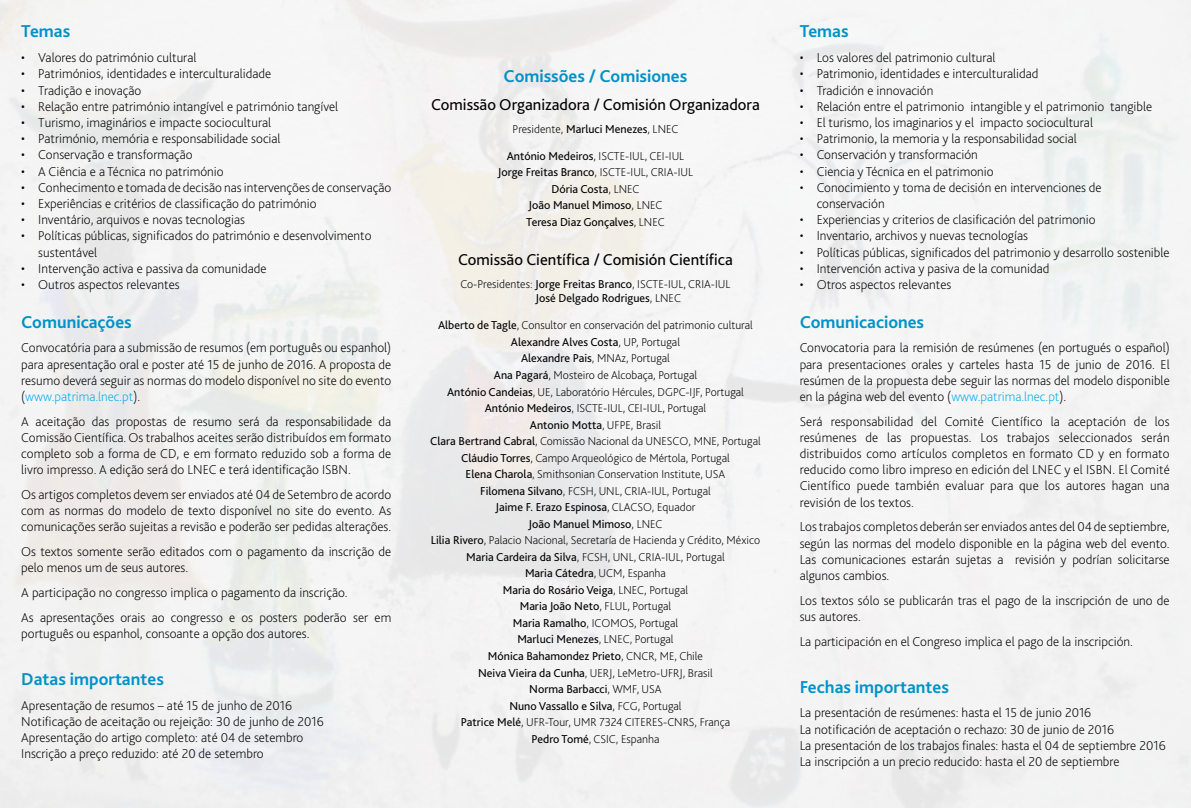
<style>
.page{position:relative;width:1191px;height:808px;background:#fff}
.page>*{position:absolute;margin:0;border:0;box-sizing:border-box;transform-origin:0 0}
.t1{font:700 18px "Bliss 2";color:#0092c8}
.t2{font:16.5px "Bliss 2";color:#000}
.t3{font:200 13.5px/16.2px "Bliss 2";color:#000}
.t4{font:200 12px/16.5px "Bliss 2";color:#000}
.t5{font:12px/16.5px "Bliss 2";color:#000;text-align:center}
.s1{color:#00aeef}
.s2{font-weight:400}
.s3{font-weight:200}
</style>
<div class="page">
<h1 class="t1" style="left:21px;top:20px;width:51px">Temas</h1>
<p class="t3" style="left:21px;top:49px;width:177px">• Valores do património cultural</p>
<p class="t3" style="left:21px;top:65px;width:251px">• Patrimónios, identidades e interculturalidade</p>
<p class="t3" style="left:21px;top:82px;width:121px">• Tradição e inovação</p>
<p class="t3" style="left:21px;top:98px;width:318px">• Relação entre património intangível e património tangível</p>
<p class="t3" style="left:21px;top:114px;width:251px">• Turismo, imaginários e impacte sociocultural</p>
<p class="t3" style="left:21px;top:130px;width:261px">• Património, memória e responsabilidade social</p>
<p class="t3" style="left:21px;top:146px;width:173px">• Conservação e transformação</p>
<p class="t3" style="left:21px;top:163px;width:204px">• A Ciência e a Técnica no património</p>
<p class="t3" style="left:21px;top:179px;width:371px">• Conhecimento e tomada de decisão nas intervenções de conservação</p>
<p class="t3" style="left:21px;top:195px;width:297px">• Experiências e critérios de classificação do património</p>
<p class="t3" style="left:21px;top:211px;width:225px">• Inventário, arquivos e novas tecnologias</p>
<p class="t3" style="left:38px;top:227px;width:335px;text-indent:-17px">• Políticas públicas, significados do património e desenvolvimento sustentável</p>
<p class="t3" style="left:21px;top:260px;width:247px">• Intervenção activa e passiva da comunidade</p>
<p class="t3" style="left:21px;top:276px;width:160px">• Outros aspectos relevantes</p>
<h1 class="t1" style="left:21px;top:310px;width:112px">Comunicações</h1>
<p class="t3" style="left:21px;top:339px;width:371px;text-align:justify">Convocatória para a submissão de resumos (em português ou espanhol) para apresentação oral e poster até 15 de junho de 2016. A proposta de resumo deverá seguir as normas do modelo disponível no site do evento (<span class="s1">www.patrima.lnec.pt</span>).</p>
<p class="t3" style="left:21px;top:413px;width:371px;text-align:justify">A aceitação das propostas de resumo será da responsabilidade da Comissão Científica. Os trabalhos aceites serão distribuídos em formato completo sob a forma de CD, e em formato reduzido sob a forma de livro impresso. A edição será do LNEC e terá identificação ISBN.</p>
<p class="t3" style="left:21px;top:486px;width:371px;text-align:justify">Os artigos completos devem ser enviados até 04 de Setembro de acordo com as normas do modelo de texto disponível no site do evento. As comunicações serão sujeitas a revisão e poderão ser pedidas alterações.</p>
<p class="t3" style="left:21px;top:543px;width:371px">Os textos somente serão editados com o pagamento da inscrição de pelo menos um de seus autores.</p>
<p class="t3" style="left:21px;top:580px;width:371px;line-height:24.8px">A participação no congresso implica o pagamento da inscrição.<br>As apresentações orais ao congresso e os posters poderão ser em</p>
<p class="t3" style="left:21px;top:625px;width:290px">português ou espanhol, consoante a opção dos autores.</p>
<h1 class="t1" style="left:21px;top:668px;width:144px">Datas importantes</h1>
<p class="t3" style="left:21px;top:697px;width:304px">Apresentação de resumos – até 15 de junho de 2016<br>Notificação de aceitação ou rejeição: 30 de junho de 2016<br>Apresentação do artigo completo: até 04 de setembro Inscrição a preço reduzido: até 20 de setembro</p>
<h1 class="t1" style="left:503px;top:64px;width:185px">Comissões / Comisiones</h1>
<p class="t2" style="left:431px;top:94px;width:330px">Comissão Organizadora / Comisión Organizadora</p>
<p class="t4" style="left:512px;top:120px;width:167px">Presidente, <span class="s2">Marluci Menezes</span>, LNEC</p>
<p class="t5" style="left:498px;top:147px;width:197px">António Medeiros<span class="s3">, ISCTE-IUL, CEI-IUL<br></span>Jorge Freitas Branco<span class="s3">, ISCTE-IUL, CRIA-IUL<br></span>Dória Costa<span class="s3">, LNEC<br></span>João Manuel Mimoso<span class="s3">, LNEC<br></span>Teresa Diaz Gonçalves<span class="s3">, LNEC</span></p>
<p class="t2" style="left:458px;top:249px;width:276px">Comissão Científica / Comisión Científica</p>
<p class="t4" style="left:535px;top:276px;width:196px;line-height:14.4px;text-indent:-75px">Co-Presidentes: <span class="s2">Jorge Freitas Branco</span>, ISCTE-IUL, CRIA-IUL<br><span class="s2">José Delgado Rodrigues</span>, LNEC</p>
<p class="t4" style="left:430px;top:317px;width:332px;text-align:center"><span class="s2">Alberto de Tagle</span>, Consultor en conservación del patrimonio cultural <span class="s2">Alexandre Alves Costa</span>, UP, Portugal<br><span class="s2">Alexandre Pais</span>, MNAz, Portugal<br><span class="s2">Ana Pagará</span>, Mosteiro de Alcobaça, Portugal<br><span class="s2">António Candeias</span>, UE, Laboratório Hércules, DGPC-IJF, Portugal <span class="s2">António Medeiros</span>, ISCTE-IUL, CEI-IUL, Portugal<br><span class="s2">Antonio Motta</span>, UFPE, Brasil<br><span class="s2">Clara Bertrand Cabral</span>, Comissão Nacional da UNESCO, MNE, Portugal <span class="s2">Cláudio Torres</span>, Campo Arqueológico de Mértola, Portugal<br><span class="s2">Elena Charola</span>, Smithsonian Conservation Institute, USA<br><span class="s2">Filomena Silvano</span>, FCSH, UNL, CRIA-IUL, Portugal<br><span class="s2">Jaime F. Erazo Espinosa</span>, CLACSO, Equador<br><span class="s2">João Manuel Mimoso</span>, LNEC<br><span class="s2">Lilia Rivero</span>, Palacio Nacional, Secretaría de Hacienda y Crédito, México <span class="s2">Maria Cardeira da Silva</span>, FCSH, UNL, CRIA-IUL, Portugal<br><span class="s2">Maria Cátedra</span>, UCM, Espanha<br><span class="s2">Maria do Rosário Veiga</span>, LNEC, Portugal<br><span class="s2">Maria João Neto</span>, FLUL, Portugal<br><span class="s2">Maria Ramalho</span>, ICOMOS, Portugal<br><span class="s2">Marluci Menezes</span>, LNEC, Portugal<br><span class="s2">Mónica Bahamondez Prieto</span>, CNCR, ME, Chile<br><span class="s2">Neiva Vieira da Cunha</span>, UERJ, LeMetro-UFRJ, Brasil<br><span class="s2">Norma Barbacci</span>, WMF, USA<br><span class="s2">Nuno Vassallo e Silva</span>, FCG, Portugal<br><span class="s2">Patrice Melé</span>, UFR-Tour, UMR 7324 CITERES-CNRS, França<br><span class="s2">Pedro Tomé</span>, CSIC, Espanha</p>
<h1 class="t1" style="left:799px;top:20px;width:51px">Temas</h1>
<p class="t3" style="left:799px;top:49px;width:197px">• Los valores del patrimonio cultural</p>
<p class="t3" style="left:799px;top:65px;width:240px">• Patrimonio, identidades e interculturalidad</p>
<p class="t3" style="left:799px;top:82px;width:135px">• Tradición e innovación</p>
<p class="t3" style="left:799px;top:98px;width:354px">• Relación entre el patrimonio intangible y el patrimonio tangible</p>
<p class="t3" style="left:799px;top:114px;width:295px">• El turismo, los imaginarios y el impacto sociocultural</p>
<p class="t3" style="left:799px;top:130px;width:279px">• Patrimonio, la memoria y la responsabilidad social</p>
<p class="t3" style="left:799px;top:146px;width:180px">• Conservación y transformación</p>
<p class="t3" style="left:799px;top:163px;width:195px">• Ciencia y Técnica en el patrimonio</p>
<p class="t3" style="left:816px;top:179px;width:286px;text-indent:-17px">• Conocimiento y toma de decisión en intervenciones de conservación</p>
<p class="t3" style="left:799px;top:211px;width:297px">• Experiencias y criterios de clasificación del patrimonio</p>
<p class="t3" style="left:799px;top:227px;width:230px">• Inventario, archivos y nuevas tecnologías</p>
<p class="t3" style="left:799px;top:244px;width:371px">• Políticas públicas, significados del patrimonio y desarrollo sostenible</p>
<p class="t3" style="left:799px;top:260px;width:251px">• Intervención activa y pasiva de la comunidad</p>
<p class="t3" style="left:799px;top:276px;width:153px">• Otros aspectos relevantes</p>
<h1 class="t1" style="left:799px;top:310px;width:126px">Comunicaciones</h1>
<p class="t3" style="left:799px;top:339px;width:371px;text-align:justify">Convocatoria para la remisión de resúmenes (en portugués o español) para presentaciones orales y carteles hasta 15 de junio de 2016. El resúmen de la propuesta debe seguir las normas del modelo disponible en la página web del evento (<span class="s1">www.patrima.lnec.pt</span>).</p>
<p class="t3" style="left:799px;top:413px;width:371px;text-align:justify">Será responsabilidad del Comité Científico la aceptación de los resúmenes de las propuestas. Los trabajos seleccionados serán distribuidos como artículos completos en formato CD y en formato reducido como libro impreso en edición del LNEC y el ISBN. El Comité Científico puede también evaluar para que los autores hagan una revisión de los textos.</p>
<p class="t3" style="left:799px;top:518px;width:371px;text-align:justify">Los trabajos completos deberán ser enviados antes del 04 de septiembre, según las normas del modelo disponible en la página web del evento.<br>Las comunicaciones estarán sujetas a revisión y podrían solicitarse algunos cambios.</p>
<p class="t3" style="left:799px;top:592px;width:371px">Los textos sólo se publicarán tras el pago de la inscripción de uno de sus autores.</p>
<p class="t3" style="left:799px;top:633px;width:335px">La participación en el Congreso implica el pago de la inscripción.</p>
<h1 class="t1" style="left:799px;top:675px;width:151px">Fechas importantes</h1>
<p class="t3" style="left:799px;top:704px;width:367px">La presentación de resúmenes: hasta el 15 de junio 2016<br>La notificación de aceptación o rechazo: 30 de junio de 2016<br>La presentación de los trabajos finales: hasta el 04 de septiembre 2016<br>La inscripción a un precio reducido: hasta el 20 de septiembre</p>
</div>
